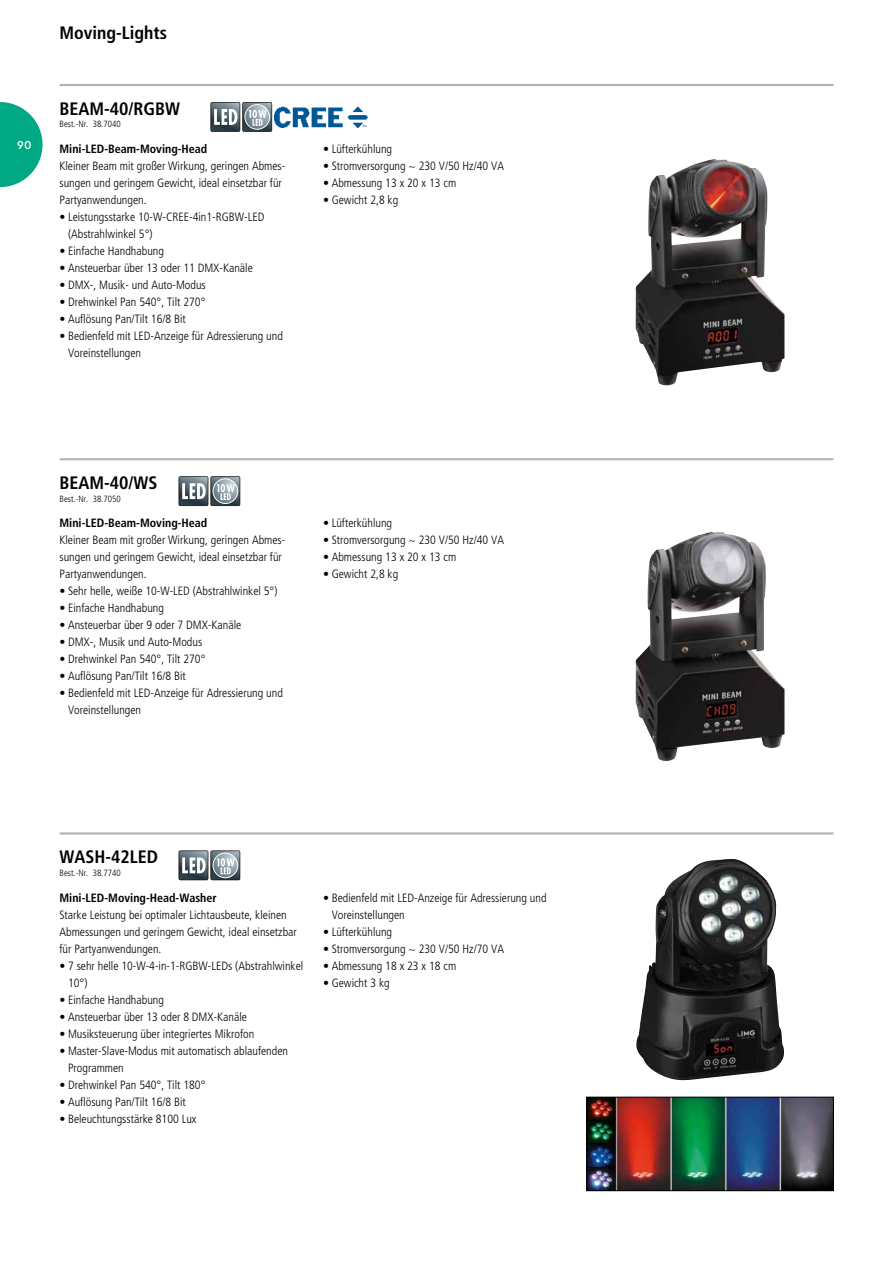
<style>
.page{position:relative;width:893px;height:1263px;background:#fff}
.page>*{position:absolute;margin:0;border:0;box-sizing:border-box;transform-origin:0 0}
.t1{font:700 condensed 18px "Frutiger LT Pro";color:#000}
.t2{font:300 condensed 12px/17px "Frutiger LT Pro";color:#000}
.t3{font:700 condensed 12px "Frutiger LT Pro";color:#000}
.t4{font:500 12px "Cera PRO";color:#fff}
.t5{font:300 condensed 9px "Frutiger LT Pro";color:#000}
</style>
<div class="page">
<svg style="left:0;top:102px;width:43px;height:85px"></svg>
<svg style="left:210px;top:102px;width:62px;height:30px;background:#859095"></svg>
<img style="left:274px;top:107px;width:94px;height:20px">
<hr style="left:60px;top:84px;width:773px;height:2px;background:#b3b2b2">
<svg style="left:179px;top:476px;width:61px;height:30px;background:#869196"></svg>
<hr style="left:60px;top:458px;width:773px;height:2px;background:#b3b2b2">
<svg style="left:179px;top:850px;width:61px;height:30px;background:#879298"></svg>
<hr style="left:60px;top:832px;width:773px;height:2px;background:#b3b2b2">
<img style="left:636px;top:159px;width:149px;height:227px">
<img style="left:636px;top:532px;width:149px;height:229px">
<img style="left:636px;top:859px;width:148px;height:221px">
<img style="left:589px;top:1099px;width:243px;height:90px">
<div style="left:587px;top:1097px;width:247px;height:94px;border:1px solid #000"></div>
<p class="t4" style="left:17px;top:137px;width:16px">90</p>
<h1 class="t1" style="left:60px;top:22px;width:109px">Moving-Lights</h1>
<h1 class="t1" style="left:60px;top:98px;width:122px">BEAM-40/RGBW</h1>
<p class="t5" style="left:60px;top:119px;width:63px">Best.-Nr. 38.7040</p>
<p class="t3" style="left:60px;top:142px;width:149px">Mini-LED-Beam-Moving-Head</p>
<p class="t2" style="left:60px;top:158px;width:227px">Kleiner Beam mit großer Wirkung, geringen Abmes&shy;sungen und geringem Gewicht, ideal einsetzbar für<br>Partyanwendungen.</p>
<p class="t2" style="left:68px;top:209px;width:198px;text-indent:-9px">• Leistungsstarke 10-W-CREE-4in1-RGBW-LED (Abstrahlwinkel 5°)</p>
<p class="t2" style="left:60px;top:243px;width:106px">• Einfache Handhabung</p>
<p class="t2" style="left:60px;top:260px;width:195px">• Ansteuerbar über 13 oder 11 DMX-Kanäle</p>
<p class="t2" style="left:60px;top:277px;width:148px">• DMX-, Musik- und Auto-Modus</p>
<p class="t2" style="left:60px;top:294px;width:147px">• Drehwinkel Pan 540°, Tilt 270°</p>
<p class="t2" style="left:60px;top:311px;width:128px">• Auflösung Pan/Tilt 16/8 Bit</p>
<p class="t2" style="left:68px;top:328px;width:216px;text-indent:-9px">• Bedienfeld mit LED-Anzeige für Adressierung und<br>Voreinstellungen</p>
<p class="t2" style="left:323px;top:141px;width:70px">• Lüfterkühlung</p>
<p class="t2" style="left:323px;top:158px;width:182px">• Stromversorgung ~ 230 V/50 Hz/40 VA</p>
<p class="t2" style="left:323px;top:175px;width:135px">• Abmessung 13 x 20 x 13 cm</p>
<p class="t2" style="left:323px;top:192px;width:77px">• Gewicht 2,8 kg</p>
<h1 class="t1" style="left:60px;top:472px;width:100px">BEAM-40/WS</h1>
<p class="t5" style="left:60px;top:493px;width:63px">Best.-Nr. 38.7050</p>
<p class="t3" style="left:60px;top:516px;width:149px">Mini-LED-Beam-Moving-Head</p>
<p class="t2" style="left:60px;top:532px;width:227px">Kleiner Beam mit großer Wirkung, geringen Abmes&shy;sungen und geringem Gewicht, ideal einsetzbar für<br>Partyanwendungen.</p>
<p class="t2" style="left:60px;top:583px;width:219px">• Sehr helle, weiße 10-W-LED (Abstrahlwinkel 5°)</p>
<p class="t2" style="left:60px;top:600px;width:106px">• Einfache Handhabung</p>
<p class="t2" style="left:60px;top:617px;width:183px">• Ansteuerbar über 9 oder 7 DMX-Kanäle</p>
<p class="t2" style="left:60px;top:634px;width:144px">• DMX-, Musik und Auto-Modus</p>
<p class="t2" style="left:60px;top:651px;width:147px">• Drehwinkel Pan 540°, Tilt 270°</p>
<p class="t2" style="left:60px;top:668px;width:128px">• Auflösung Pan/Tilt 16/8 Bit</p>
<p class="t2" style="left:68px;top:685px;width:216px;text-indent:-9px">• Bedienfeld mit LED-Anzeige für Adressierung und<br>Voreinstellungen</p>
<p class="t2" style="left:323px;top:515px;width:70px">• Lüfterkühlung</p>
<p class="t2" style="left:323px;top:532px;width:182px">• Stromversorgung ~ 230 V/50 Hz/40 VA</p>
<p class="t2" style="left:323px;top:549px;width:135px">• Abmessung 13 x 20 x 13 cm</p>
<p class="t2" style="left:323px;top:566px;width:77px">• Gewicht 2,8 kg</p>
<h1 class="t1" style="left:60px;top:846px;width:100px">WASH-42LED</h1>
<p class="t5" style="left:60px;top:868px;width:63px">Best.-Nr. 38.7740</p>
<p class="t3" style="left:60px;top:890px;width:159px">Mini-LED-Moving-Head-Washer</p>
<p class="t2" style="left:60px;top:906px;width:239px">Starke Leistung bei optimaler Lichtausbeute, kleinen<br>Abmessungen und geringem Gewicht, ideal einsetzbar für Partyanwendungen.</p>
<p class="t2" style="left:68px;top:957px;width:237px;text-indent:-9px">• 7 sehr helle 10-W-4-in-1-RGBW-LEDs (Abstrahlwinkel<br>10°)</p>
<p class="t2" style="left:60px;top:991px;width:106px">• Einfache Handhabung</p>
<p class="t2" style="left:60px;top:1008px;width:189px">• Ansteuerbar über 13 oder 8 DMX-Kanäle</p>
<p class="t2" style="left:60px;top:1025px;width:196px">• Musiksteuerung über integriertes Mikrofon</p>
<p class="t2" style="left:68px;top:1042px;width:222px;text-indent:-9px">• Master-Slave-Modus mit automatisch ablaufenden<br>Programmen</p>
<p class="t2" style="left:60px;top:1076px;width:147px">• Drehwinkel Pan 540°, Tilt 180°</p>
<p class="t2" style="left:60px;top:1093px;width:128px">• Auflösung Pan/Tilt 16/8 Bit</p>
<p class="t2" style="left:60px;top:1110px;width:139px">• Beleuchtungsstärke 8100 Lux</p>
<p class="t2" style="left:332px;top:889px;width:216px;text-indent:-9px">• Bedienfeld mit LED-Anzeige für Adressierung und<br>Voreinstellungen</p>
<p class="t2" style="left:323px;top:923px;width:70px">• Lüfterkühlung</p>
<p class="t2" style="left:323px;top:940px;width:182px">• Stromversorgung ~ 230 V/50 Hz/70 VA</p>
<p class="t2" style="left:323px;top:957px;width:135px">• Abmessung 18 x 23 x 18 cm</p>
<p class="t2" style="left:323px;top:974px;width:68px">• Gewicht 3 kg</p>
</div>
